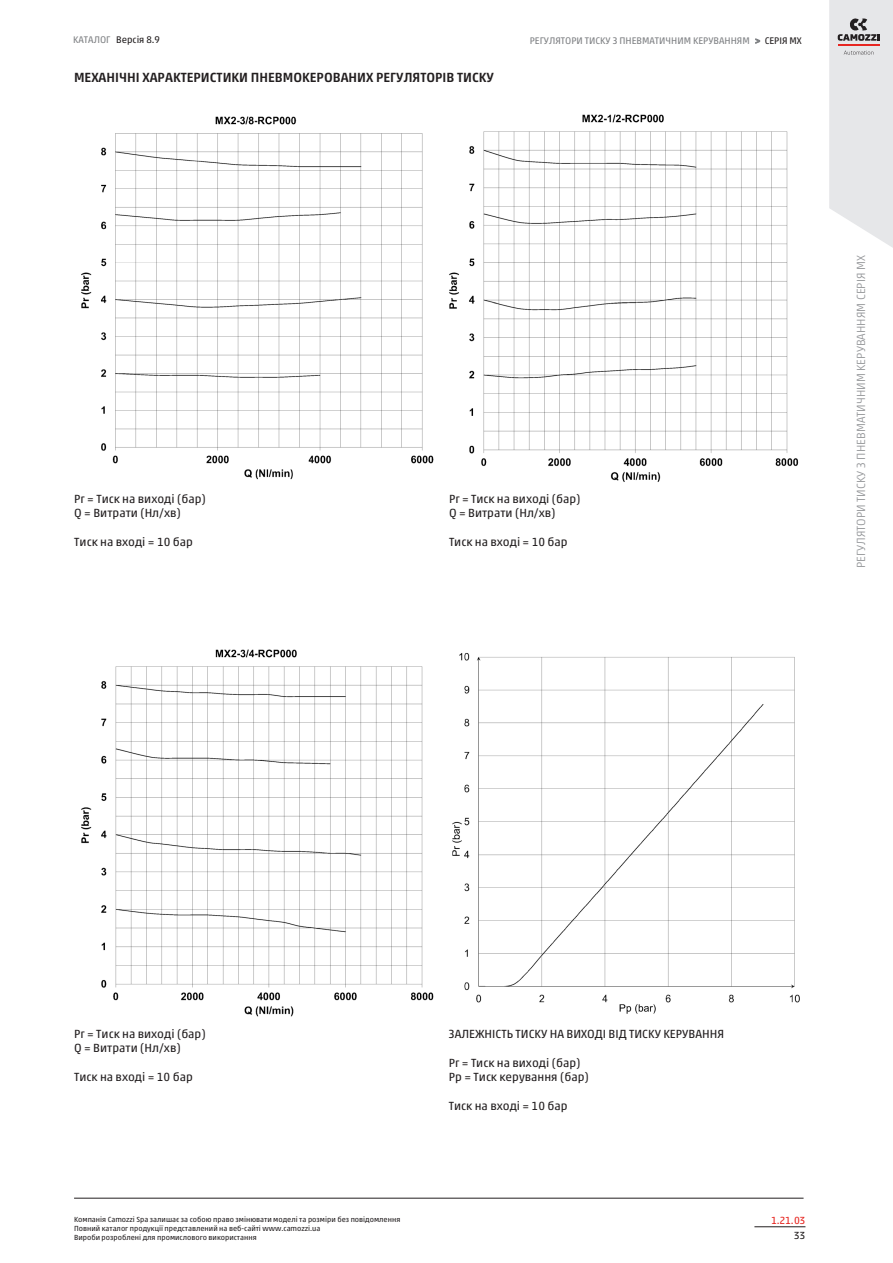
<style>
.page{position:relative;width:893px;height:1263px;background:#fff}
.page>*{position:absolute;margin:0;border:0;box-sizing:border-box;transform-origin:0 0}
.tpblockTitle_value{font:500 13.5px "Akko W1 G";color:#231f20}
.StileNote{font:12px/14.4px "Akko W1 G";color:#231f20}
.t1{font:300 12px "Akko W1 G";color:#939598}
.t2{font:10.5px "Akko W1 G";color:#e72621}
.t3{font:10.5px "Akko W1 G";color:#231f20}
.t4{font:9.75px "Akko W1 G";color:#808285}
.t5{font:9.75px "Akko W1 G";color:#231f20}
.t6{font:7.5px/9px "Akko W1 G";color:#231f20}
.s1{color:#808285}
.s2{color:#231f20}
</style>
<div class="page">
<svg style="left:829px;top:0;width:64px;height:248px;background:#e3e4e6"></svg>
<hr style="left:838px;top:44px;width:41px;height:2px;background:#e72621">
<hr style="left:754px;top:1226px;width:51px;height:1px;background:#231f20">
<img style="left:81px;top:116px;width:353px;height:364px">
<img style="left:449px;top:114px;width:350px;height:368px">
<img style="left:81px;top:649px;width:353px;height:368px">
<img style="left:452px;top:653px;width:348px;height:361px">
<hr style="left:74px;top:1198px;width:729px;height:1px;background:#231f20">
<p class="t5" style="left:73px;top:33px;width:88px"><span class="s1">КАТАЛОГ</span> Версія 8.9</p>
<p class="t4" style="left:530px;top:33px;width:274px">РЕГУЛЯТОРИ ТИСКУ З ПНЕВМАТИЧНИМ КЕРУВАННЯМ &gt; <span class="s2">СЕРІЯ MX</span></p>
<p class="tpblockTitle_value" style="left:74px;top:67px;width:421px">МЕХАНІЧНІ ХАРАКТЕРИСТИКИ ПНЕВМОКЕРОВАНИХ РЕГУЛЯТОРІВ ТИСКУ</p>
<p class="StileNote" style="left:74px;top:491px;width:133px">Pr = Тиск на виході (бар)<br>Q = Витрати (Нл/хв)</p>
<p class="StileNote" style="left:74px;top:534px;width:120px">Тиск на вході = 10 бар</p>
<p class="StileNote" style="left:449px;top:491px;width:133px">Pr = Тиск на виході (бар)<br>Q = Витрати (Нл/хв)</p>
<p class="StileNote" style="left:449px;top:534px;width:120px">Тиск на вході = 10 бар</p>
<p class="t1" style="left:852px;top:568px;width:315px;rotate:-90deg">РЕГУЛЯТОРИ ТИСКУ З ПНЕВМАТИЧНИМ КЕРУВАННЯМ СЕРІЯ MX</p>
<p class="StileNote" style="left:74px;top:1026px;width:133px">Pr = Тиск на виході (бар)<br>Q = Витрати (Нл/хв)</p>
<p class="StileNote" style="left:74px;top:1069px;width:120px">Тиск на вході = 10 бар</p>
<p class="t6" style="left:74px;top:1214px;width:328px">Компанія Camozzi Spa залишає за собою право змінювати моделі та розміри без повідомлення<br>Повний каталог продукції представлений на веб-сайті www.camozzi.ua<br>Вироби розроблені для промислового використання</p>
<p class="StileNote" style="left:449px;top:1026px;width:277px">ЗАЛЕЖНІСТЬ ТИСКУ НА ВИХОДІ ВІД ТИСКУ КЕРУВАННЯ</p>
<p class="StileNote" style="left:449px;top:1054px;width:141px">Pr = Тиск на виході (бар)<br>Pp = Тиск керування (бар)</p>
<p class="StileNote" style="left:449px;top:1098px;width:120px">Тиск на вході = 10 бар</p>
<p class="t2" style="left:771px;top:1212px;width:36px">1.21.03</p>
<p class="t3" style="left:794px;top:1228px;width:13px">33</p>
</div>
